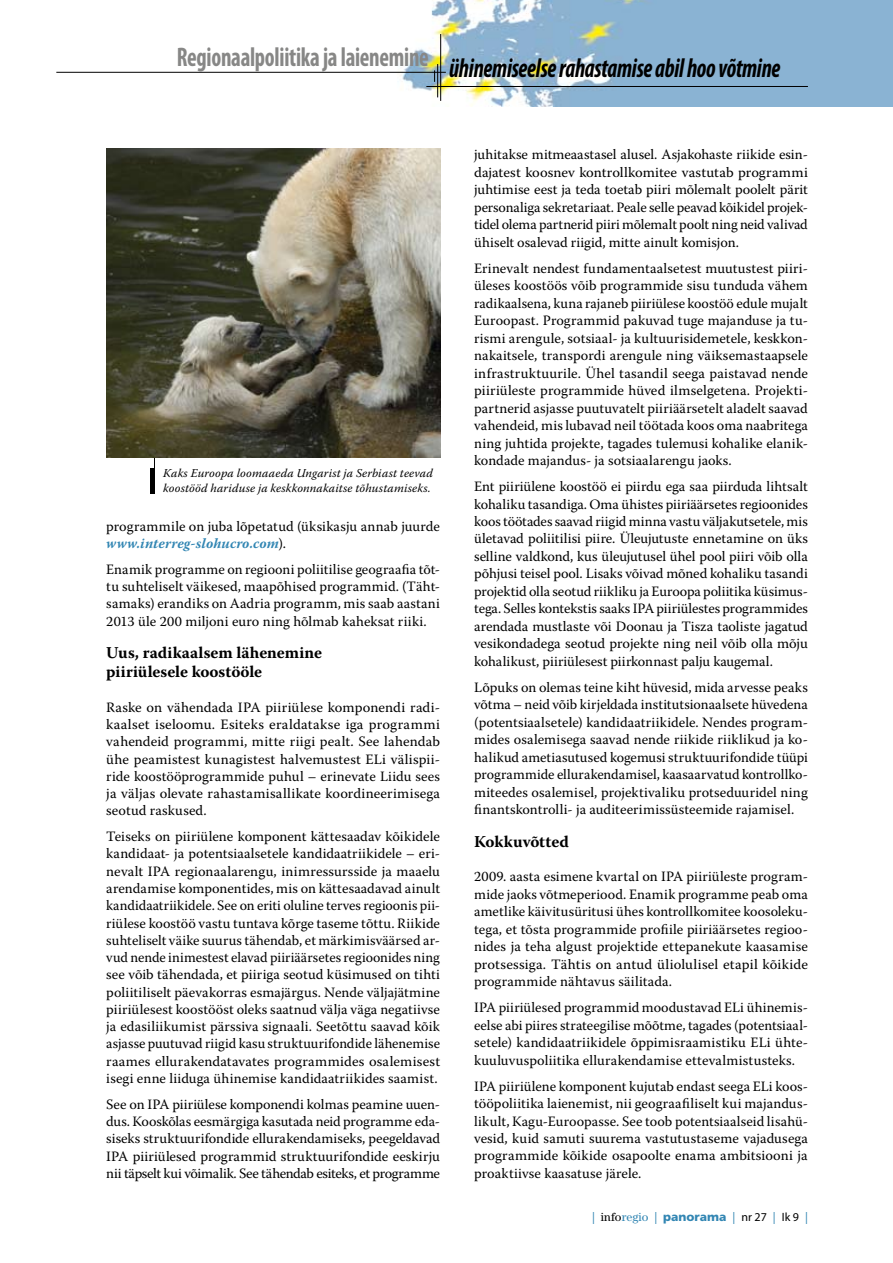
<style>
.page{position:relative;width:893px;height:1263px;background:#fff}
.page>*{position:absolute;margin:0;border:0;box-sizing:border-box;transform-origin:0 0}
.t1{font:italic 700 condensed 27px "Myriad Pro";letter-spacing:-.01em;color:#000;scale:.85 1}
.t2{font:700 16.5px/19.5px "Warnock Pro";letter-spacing:.005em;color:#000}
.t3{font:14.25px/17.5px "Warnock Pro";letter-spacing:.005em;color:#000;text-align:justify}
.t4{font:italic 12px/15px "Warnock Pro";letter-spacing:.015em;color:#000}
.t5{font:900 12px "Frutiger LT Std";color:#3286b3}
.s1{font-weight:700;font-style:italic;color:#3286b3}
.s2{font-family:"Myriad Pro";font-weight:400}
.s3{font-family:"Century Std";font-weight:400;color:#000}
.s4{font-family:"Century Std";font-weight:400}
.s5{font-family:"Myriad Pro";font-weight:400;color:#000}
</style>
<div class="page">
<img style="left:56px;top:0;width:837px;height:106px">
<hr style="left:426px;top:86px;width:382px;height:1px;background:#000">
<hr style="left:56px;top:72px;width:390px;height:1px;background:#000">
<hr style="left:440px;top:34px;width:1px;height:67px;background:#000">
<hr style="left:437px;top:64px;width:1px;height:33px;background:#000">
<div style="left:150px;top:469px;width:5px;height:25px;background:#000"></div>
<hr style="left:154px;top:456px;width:1px;height:38px;background:#000">
<img style="left:106px;top:149px;width:334px;height:308px">
<h1 class="t1" style="left:177px;top:51px;width:711px"><sup>Regionaalpoliitika</sup> <sup>ja</sup> <sup>laienemine</sup> ühinemiseelse rahastamise abil hoo võtmine</h1>
<p class="t4" style="left:163px;top:466px;width:271px">Kaks Euroopa loomaaeda Ungarist ja Serbiast teevad koostööd hariduse ja keskkonnakaitse tõhustamiseks.</p>
<p class="t3" style="left:106px;top:517px;width:335px">programmile on juba lõpetatud (üksikasju annab juurde <span class="s1">www.interreg-slohucro.com</span>).</p>
<p class="t3" style="left:106px;top:560px;width:335px">Enamik programme on regiooni poliitilise geograafia tõt&shy;tu suhteliselt väikesed, maapõhised programmid. (Täht&shy;samaks) erandiks on Aadria programm, mis saab aastani 2013 üle 200 miljoni euro ning hõlmab kaheksat riiki.</p>
<p class="t2" style="left:106px;top:642px;width:217px">Uus, radikaalsem lähenemine piiriülesele koostööle</p>
<p class="t3" style="left:106px;top:698px;width:335px">Raske on vähendada IPA piiriülese komponendi radi&shy;kaalset iseloomu. Esiteks eraldatakse iga programmi vahendeid programmi, mitte riigi pealt. See lahendab ühe peamistest kunagistest halvemustest ELi välispii&shy;ride koostööprogrammide puhul – erinevate Liidu sees ja väljas olevate rahastamisallikate koordineerimisega seotud raskused.</p>
<p class="t3" style="left:106px;top:828px;width:335px">Teiseks on piiriülene komponent kättesaadav kõikidele kandidaat- ja potentsiaalsetele kandidaatriikidele – eri&shy;nevalt IPA regionaalarengu, inimressursside ja maaelu arendamise komponentides, mis on kättesaadavad ainult kandidaatriikidele. See on eriti oluline terves regioonis pii&shy;riülese koostöö vastu tuntava kõrge taseme tõttu. Riikide suhteliselt väike suurus tähendab, et märkimisväärsed ar&shy;vud nende inimestest elavad piiriäärsetes regioonides ning see võib tähendada, et piiriga seotud küsimused on tihti poliitiliselt päevakorras esmajärgus. Nende väljajätmine piiriülesest koostööst oleks saatnud välja väga negatiivse ja edasiliikumist pärssiva signaali. Seetõttu saavad kõik asjasse puutuvad riigid kasu struktuurifondide lähenemise raames ellurakendatavates programmides osalemisest isegi enne liiduga ühinemise kandidaatriikides saamist.</p>
<p class="t3" style="left:106px;top:1095px;width:335px">See on IPA piiriülese komponendi kolmas peamine uuen&shy;dus. Kooskõlas eesmärgiga kasutada neid programme eda&shy;siseks struktuurifondide ellurakendamiseks, peegeldavad IPA piiriülesed programmid struktuurifondide eeskirju nii täpselt kui võimalik. See tähendab esiteks, et programme</p>
<p class="t3" style="left:474px;top:146px;width:335px">juhitakse mitmeaastasel alusel. Asjakohaste riikide esin&shy;dajatest koosnev kontrollkomitee vastutab programmi juhtimise eest ja teda toetab piiri mõlemalt poolelt pärit personaliga sekretariaat. Peale selle peavad kõikidel projek&shy;tidel olema partnerid piiri mõlemalt poolt ning neid valivad ühiselt osalevad riigid, mitte ainult komisjon.</p>
<p class="t3" style="left:474px;top:259px;width:335px">Erinevalt nendest fundamentaalsetest muutustest piiri&shy;üleses koostöös võib programmide sisu tunduda vähem radikaalsena, kuna rajaneb piiriülese koostöö edule mujalt Euroopast. Programmid pakuvad tuge majanduse ja tu&shy;rismi arengule, sotsiaal- ja kultuurisidemetele, keskkon&shy;nakaitsele, transpordi arengule ning väiksemastaapsele infrastruktuurile. Ühel tasandil seega paistavad nende piiriüleste programmide hüved ilmselgetena. Projekti&shy;partnerid asjasse puutuvatelt piiriäärsetelt aladelt saavad vahendeid, mis lubavad neil töötada koos oma naabritega ning juhtida projekte, tagades tulemusi kohalike elanik&shy;kondade majandus- ja sotsiaalarengu jaoks.</p>
<p class="t3" style="left:474px;top:477px;width:335px">Ent piiriülene koostöö ei piirdu ega saa piirduda lihtsalt kohaliku tasandiga. Oma ühistes piiriäärsetes regioonides koos töötades saavad riigid minna vastu väljakutsetele, mis ületavad poliitilisi piire. Üleujutuste ennetamine on üks selline valdkond, kus üleujutusel ühel pool piiri võib olla põhjusi teisel pool. Lisaks võivad mõned kohaliku tasandi projektid olla seotud riikliku ja Euroopa poliitika küsimus&shy;tega. Selles kontekstis saaks IPA piiriülestes programmides arendada mustlaste või Doonau ja Tisza taoliste jagatud vesikondadega seotud projekte ning neil võib olla mõju kohalikust, piiriülesest piirkonnast palju kaugemal.</p>
<p class="t3" style="left:474px;top:678px;width:335px">Lõpuks on olemas teine kiht hüvesid, mida arvesse peaks võtma – neid võib kirjeldada institutsionaalsete hüvedena (potentsiaalsetele) kandidaatriikidele. Nendes program&shy;mides osalemisega saavad nende riikide riiklikud ja ko&shy;halikud ametiasutused kogemusi struktuurifondide tüüpi programmide ellurakendamisel, kaasaarvatud kontrollko&shy;miteedes osalemisel, projektivaliku protseduuridel ning finantskontrolli- ja auditeerimissüsteemide rajamisel.</p>
<p class="t2" style="left:474px;top:831px;width:96px">Kokkuvõtted</p>
<p class="t3" style="left:474px;top:867px;width:335px">2009. aasta esimene kvartal on IPA piiriüleste program&shy;mide jaoks võtmeperiood. Enamik programme peab oma ametlike käivitusüritusi ühes kontrollkomitee koosoleku&shy;tega, et tõsta programmide profiile piiriäärsetes regioo&shy;nides ja teha algust projektide ettepanekute kaasamise protsessiga. Tähtis on antud üliolulisel etapil kõikide programmide nähtavus säilitada.</p>
<p class="t3" style="left:474px;top:998px;width:335px">IPA piiriülesed programmid moodustavad ELi ühinemis&shy;eelse abi piires strateegilise mõõtme, tagades (potentsiaal&shy;setele) kandidaatriikidele õppimisraamistiku ELi ühte&shy;kuuluvuspoliitika ellurakendamise ettevalmistusteks.</p>
<p class="t3" style="left:474px;top:1077px;width:335px">IPA piiriülene komponent kujutab endast seega ELi koos&shy;tööpoliitika laienemist, nii geograafiliselt kui majandus&shy;likult, Kagu-Euroopasse. See toob potentsiaalseid lisahü&shy;vesid, kuid samuti suurema vastutustaseme vajadusega programmide kõikide osapoolte enama ambitsiooni ja proaktiivse kaasatuse järele.</p>
<p class="t5" style="left:592px;top:1209px;width:217px"><span class="s2">|</span> <span class="s3">info</span><span class="s4">regio</span> <span class="s2">|</span> panorama <span class="s2">|</span> <span class="s5">nr 27</span> <span class="s2">|</span> <span class="s5">Ik 9</span> <span class="s2">|</span></p>
</div>
